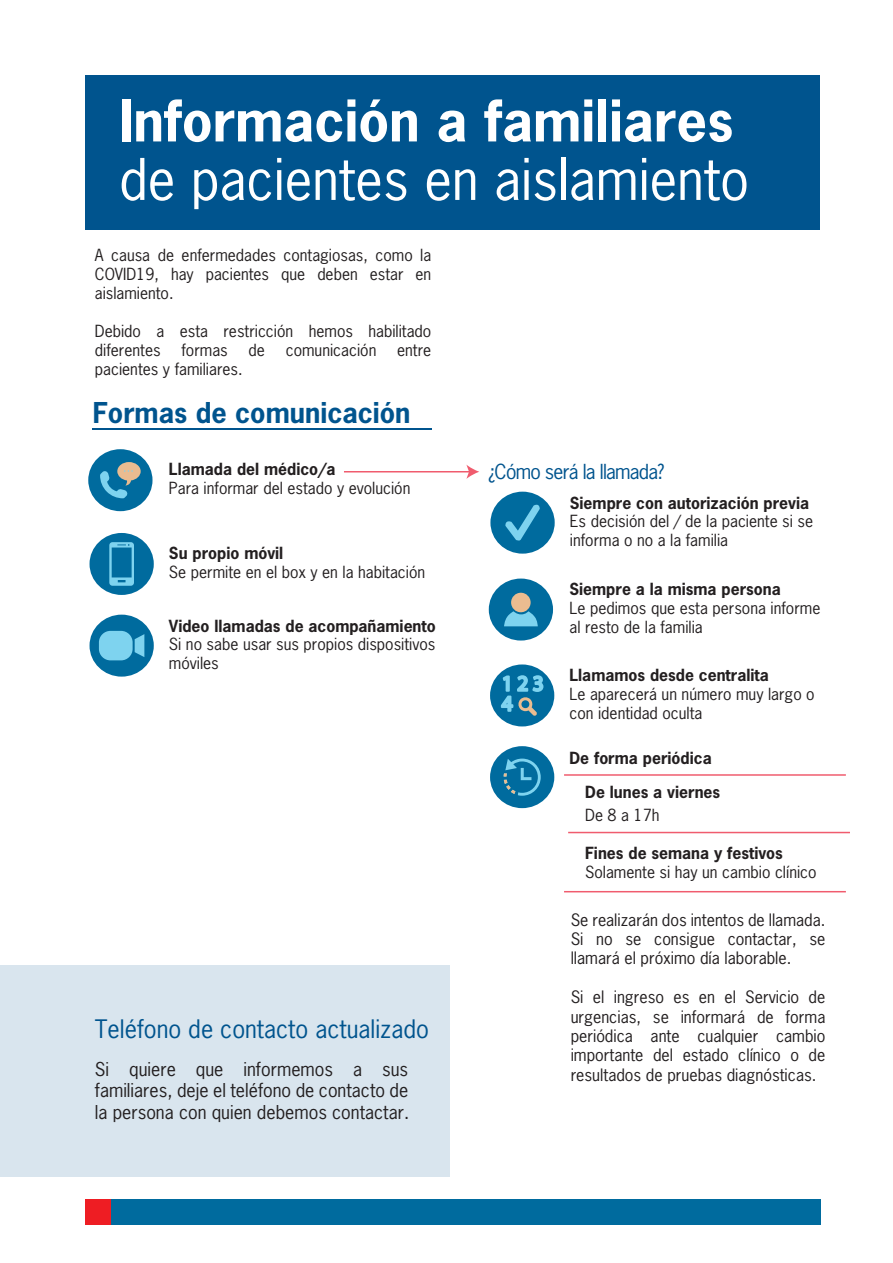
<style>
.page{position:relative;width:893px;height:1263px;background:#fff}
.page>*{position:absolute;margin:0;border:0;box-sizing:border-box;transform-origin:0 0}
.t1{font:54px "News Gothic Std";color:#fff}
.t2{font:700 54px "News Gothic Std";color:#fff}
.t3{font:700 27px "News Gothic Std";color:#00548e}
.t4{font:24px "News Gothic Std";color:#00548e}
.t5{font:19.5px "News Gothic Std";letter-spacing:-.04em;color:#00548e}
.t6{font:18px/21.6px "News Gothic Std";color:#231f20;text-align:justify}
.t7{font:16.2px/19.4px "News Gothic Std";color:#231f20;text-align:justify}
.t8{font:15.75px/18.9px "News Gothic Std";color:#231f20}
.t9{font:700 15.75px/34.5px "News Gothic Std";color:#231f20}
</style>
<div class="page">
<div style="left:85px;top:75px;width:735px;height:154px;background:#00548e"></div>
<div style="left:90px;top:615px;width:64px;height:62px;background:#006b9e;border-radius:50%"></div>
<div style="left:99px;top:631px;width:34px;height:29px;background:#7ed3ef;border-radius:12px"></div>
<svg style="left:135px;top:634px;width:9px;height:23px"></svg>
<div style="left:90px;top:533px;width:64px;height:62px;background:#006b9e;border-radius:50%"></div>
<svg style="left:109px;top:542px;width:25px;height:44px"></svg>
<div style="left:88px;top:449px;width:65px;height:62px;background:#006b9e;border-radius:50%"></div>
<svg style="left:100px;top:462px;width:41px;height:36px"></svg>
<hr style="left:93px;top:428px;width:339px;height:2px;background:#00548e">
<hr style="left:344px;top:471px;width:126px;height:1px;background:#f05c6e">
<svg style="left:466px;top:465px;width:13px;height:14px"></svg>
<div style="left:489px;top:578px;width:64px;height:62px;background:#006b9e;border-radius:50%"></div>
<div style="left:511px;top:593px;width:20px;height:19px;background:#eabc90;border-radius:50%"></div>
<svg style="left:504px;top:611px;width:34px;height:15px"></svg>
<div style="left:490px;top:746px;width:64px;height:62px;background:#006b9e;border-radius:50%"></div>
<svg style="left:504px;top:759px;width:37px;height:37px"></svg>
<div style="left:490px;top:664px;width:64px;height:62px;background:#006b9e;border-radius:50%"></div>
<svg style="left:501px;top:675px;width:42px;height:41px"></svg>
<div style="left:0;top:965px;width:450px;height:212px;background:#d9e5ee"></div>
<hr style="left:568px;top:832px;width:282px;height:1px;background:#f05c6e">
<hr style="left:564px;top:891px;width:282px;height:1px;background:#f05c6e">
<hr style="left:564px;top:774px;width:282px;height:2px;background:#f05c6e">
<div style="left:85px;top:1199px;width:736px;height:25px;background:#006b9e"></div>
<div style="left:85px;top:1199px;width:26px;height:25px;background:#ee1d23"></div>
<div style="left:490px;top:492px;width:65px;height:62px;background:#006b9e;border-radius:50%"></div>
<svg style="left:505px;top:504px;width:35px;height:36px"></svg>
<h1 class="t2" style="left:119px;top:85px;width:616px">Información a familiares</h1>
<h1 class="t1" style="left:119px;top:145px;width:631px">de pacientes en aislamiento</h1>
<p class="t8" style="left:95px;top:246px;width:338px;text-align:justify">A causa de enfermedades contagiosas, como la COVID19, hay pacientes que deben estar en aislamiento.</p>
<p class="t8" style="left:95px;top:321px;width:338px">Debido a esta restricción hemos habilitado diferentes</p>
<p class="t8" style="left:181px;top:340px;width:48px">formas</p>
<p class="t8" style="left:249px;top:340px;width:18px">de</p>
<p class="t8" style="left:286px;top:340px;width:92px">comunicación</p>
<p class="t8" style="left:397px;top:340px;width:36px">entre</p>
<p class="t8" style="left:95px;top:359px;width:149px">pacientes y familiares.</p>
<h2 class="t3" style="left:93px;top:395px;width:319px">Formas de comunicación</h2>
<p class="t9" style="left:169px;top:451px;width:168px">Llamada del médico/a</p>
<p class="t8" style="left:169px;top:478px;width:243px">Para informar del estado y evolución</p>
<p class="t9" style="left:169px;top:536px;width:116px">Su propio móvil</p>
<p class="t8" style="left:169px;top:562px;width:258px">Se permite en el box y en la habitación</p>
<p class="t9" style="left:169px;top:608px;width:268px">Video llamadas de acompañamiento</p>
<p class="t8" style="left:169px;top:635px;width:268px">Si no sabe usar sus propios dispositivos móviles</p>
<h3 class="t4" style="left:95px;top:1013px;width:335px">Teléfono de contacto actualizado</h3>
<p class="t6" style="left:95px;top:1058px;width:316px">Si quiere que informemos a sus familiares, deje el teléfono de contacto de la persona con quien debemos contactar.</p>
<p class="t5" style="left:488px;top:460px;width:177px">¿Cómo será la llamada?</p>
<p class="t9" style="left:570px;top:485px;width:241px">Siempre con autorización previa</p>
<p class="t8" style="left:570px;top:512px;width:245px">Es decisión del / de la paciente si se informa o no a la familia</p>
<p class="t9" style="left:569px;top:572px;width:213px">Siempre a la misma persona</p>
<p class="t8" style="left:569px;top:599px;width:252px">Le pedimos que esta persona informe al resto de la familia</p>
<p class="t9" style="left:569px;top:658px;width:201px">Llamamos desde centralita</p>
<p class="t8" style="left:569px;top:685px;width:247px">Le aparecerá un número muy largo o con identidad oculta</p>
<p class="t9" style="left:585px;top:740px;width:136px;text-indent:-16px">De forma periódica<br>De lunes a viernes</p>
<p class="t8" style="left:585px;top:805px;width:76px">De 8 a 17h</p>
<p class="t9" style="left:585px;top:835px;width:199px">Fines de semana y festivos</p>
<p class="t8" style="left:585px;top:862px;width:233px">Solamente si hay un cambio clínico</p>
<p class="t7" style="left:571px;top:910px;width:256px">Se realizarán dos intentos de llamada.<br>Si no se consigue contactar, se llamará el próximo día laborable.</p>
<p class="t7" style="left:571px;top:987px;width:256px">Si el ingreso es en el Servicio de urgencias, se informará de forma periódica ante cualquier cambio importante del estado clínico o de resultados de pruebas diagnósticas.</p>
</div>
